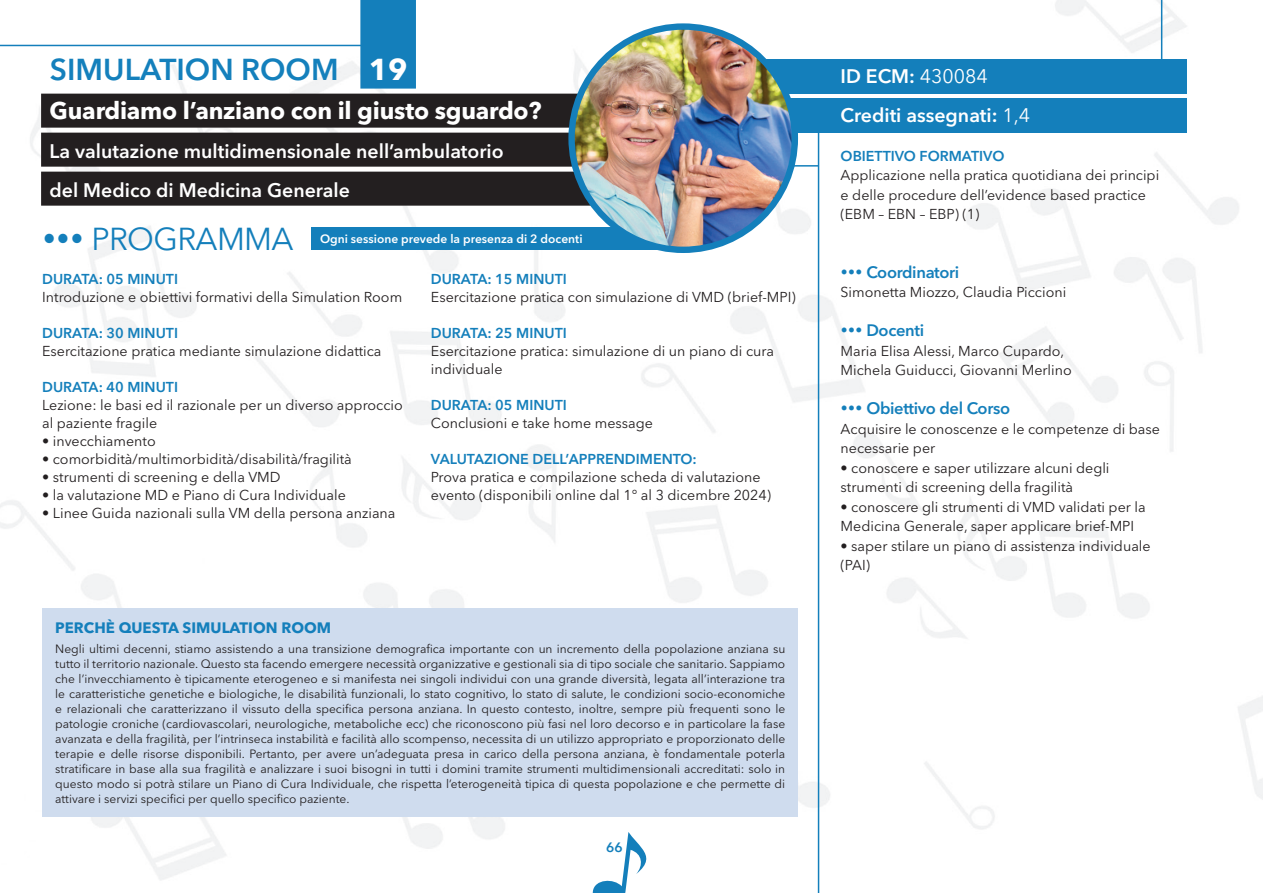
<style>
.page{position:relative;width:1263px;height:893px;background:#fff}
.page>*{position:absolute;margin:0;border:0;box-sizing:border-box;transform-origin:0 0}
.t1{font:31.5px "Avenir Next LT Pro";letter-spacing:-.02em;color:#147fbb}
.t2{font:600 30px "Avenir Next LT Pro";color:#1480bc}
.t3{font:700 24px "Avenir Next LT Pro";letter-spacing:-.01em;color:#fff}
.t4{font:600 19.5px/39px "Avenir Next LT Pro";color:#fff}
.t5{font:600 16.5px "Avenir Next LT Pro";letter-spacing:-.02em;color:#147fbb}
.t6{font:700 15px "Avenir Next LT Pro";color:#147fbb}
.t7{font:14.25px/19.5px "Avenir Next LT Pro";color:#231f20}
.t8{font:600 14.25px "Avenir Next LT Pro";color:#147fbb}
.t9{font:600 13.5px "Avenir Next LT Pro";color:#147fbb}
.t10{font:12px/15px "Avenir Next LT Pro";color:#231f20;text-align:justify}
.t11{font:600 12px "Avenir Next LT Pro";color:#fff}
.s1{font-weight:700;color:#fff}
.s2{font-weight:400}
</style>
<div class="page">
<img style="left:0;top:0;width:1263px;height:893px">
<svg style="left:591px;top:832px;width:58px;height:61px"></svg>
<div style="left:360px;top:0;width:56px;height:89px;background:#147fbb"></div>
<div style="left:41px;top:94px;width:647px;height:34px;background:#231f20"></div>
<div style="left:41px;top:133px;width:647px;height:34px;background:#231f20"></div>
<div style="left:41px;top:172px;width:647px;height:34px;background:#231f20"></div>
<div style="left:734px;top:60px;width:452px;height:34px;background:#147fbb"></div>
<div style="left:734px;top:99px;width:452px;height:34px;background:#147fbb"></div>
<hr style="left:726px;top:165px;width:92px;height:2px;background:#147fbb">
<hr style="left:1161px;top:0;width:1px;height:67px;background:#147fbb">
<hr style="left:0;top:45px;width:382px;height:1px;background:#147fbb">
<hr style="left:818px;top:133px;width:1px;height:760px;background:#147fbb">
<div style="left:43px;top:608px;width:755px;height:208px;background:#cfdcee"></div>
<div style="left:311px;top:228px;width:371px;height:22px;background:#147fbb"></div>
<img style="left:572px;top:27px;width:223px;height:223px;border-radius:112px">
<div style="left:568px;top:23px;width:230px;height:230px;border:6px solid #147fbb;border-radius:50%"></div>
<h2 class="t2" style="left:50px;top:51px;width:359px">SIMULATION ROOM <span class="s1">19</span></h2>
<h3 class="t3" style="left:50px;top:96px;width:493px">Guardiamo l’anziano con il giusto sguardo?</h3>
<h3 class="t4" style="left:50px;top:132px;width:455px">La valutazione multidimensionale nell’ambulatorio del Medico di Medicina Generale</h3>
<h1 class="t1" style="left:42px;top:220px;width:253px">••• PROGRAMMA</h1>
<p class="t8" style="left:42px;top:271px;width:137px">DURATA: 05 MINUTI</p>
<p class="t7" style="left:42px;top:288px;width:362px">Introduzione e obiettivi formativi della Simulation Room</p>
<p class="t8" style="left:42px;top:325px;width:137px">DURATA: 30 MINUTI</p>
<p class="t7" style="left:42px;top:342px;width:341px">Esercitazione pratica mediante simulazione didattica</p>
<p class="t8" style="left:42px;top:379px;width:137px">DURATA: 40 MINUTI</p>
<p class="t7" style="left:42px;top:396px;width:362px;line-height:18px">Lezione: le basi ed il razionale per un diverso approccio al paziente fragile</p>
<p class="t7" style="left:42px;top:432px;width:115px">• invecchiamento</p>
<p class="t7" style="left:42px;top:450px;width:311px">• comorbidità/multimorbidità/disabilità/fragilità</p>
<p class="t7" style="left:42px;top:468px;width:240px">• strumenti di screening e della VMD</p>
<p class="t7" style="left:42px;top:486px;width:305px">• la valutazione MD e Piano di Cura Individuale</p>
<p class="t7" style="left:42px;top:504px;width:355px">• Linee Guida nazionali sulla VM della persona anziana</p>
<p class="t11" style="left:320px;top:232px;width:264px">Ogni sessione prevede la presenza di 2 docenti</p>
<p class="t8" style="left:431px;top:270px;width:137px">DURATA: 15 MINUTI</p>
<p class="t7" style="left:431px;top:287px;width:366px">Esercitazione pratica con simulazione di VMD (brief-MPI)</p>
<p class="t8" style="left:431px;top:324px;width:137px">DURATA: 25 MINUTI</p>
<p class="t7" style="left:431px;top:342px;width:345px;line-height:18px">Esercitazione pratica: simulazione di un piano di cura individuale</p>
<p class="t8" style="left:431px;top:396px;width:137px">DURATA: 05 MINUTI</p>
<p class="t7" style="left:431px;top:413px;width:224px">Conclusioni e take home message</p>
<p class="t8" style="left:431px;top:450px;width:267px">VALUTAZIONE DELL’APPRENDIMENTO:</p>
<p class="t7" style="left:431px;top:468px;width:342px;line-height:18px">Prova pratica e compilazione scheda di valutazione evento (disponibili online dal 1° al 3 dicembre 2024)</p>
<p class="t6" style="left:55px;top:619px;width:277px">PERCHÈ QUESTA SIMULATION ROOM</p>
<p class="t10" style="left:55px;top:641px;width:731px">Negli ultimi decenni, stiamo assistendo a una transizione demografica importante con un incremento della popolazione anziana su tutto il territorio nazionale. Questo sta facendo emergere necessità organizzative e gestionali sia di tipo sociale che sanitario. Sappiamo che l’invecchiamento è tipicamente eterogeneo e si manifesta nei singoli individui con una grande diversità, legata all’interazione tra le caratteristiche genetiche e biologiche, le disabilità funzionali, lo stato cognitivo, lo stato di salute, le condizioni socio-economiche e relazionali che caratterizzano il vissuto della specifica persona anziana. In questo contesto, inoltre, sempre più frequenti sono le patologie croniche (cardiovascolari, neurologiche, metaboliche ecc) che riconoscono più fasi nel loro decorso e in particolare la fase avanzata e della fragilità, per l’intrinseca instabilità e facilità allo scompenso, necessita di un utilizzo appropriato e proporzionato delle terapie e delle risorse disponibili. Pertanto, per avere un’adeguata presa in carico della persona anziana, è fondamentale poterla stratificare in base alla sua fragilità e analizzare i suoi bisogni in tutti i domini tramite strumenti multidimensionali accreditati: solo in questo modo si potrà stilare un Piano di Cura Individuale, che rispetta l’eterogeneità tipica di questa popolazione e che permette di attivare i servizi specifici per quello specifico paziente.</p>
<p class="t9" style="left:606px;top:839px;width:18px">66</p>
<h3 class="t4" style="left:840px;top:56px;width:191px">ID ECM: <span class="s2">430084<br></span>Crediti assegnati: <span class="s2">1,4</span></h3>
<p class="t8" style="left:840px;top:147px;width:165px">OBIETTIVO FORMATIVO</p>
<p class="t7" style="left:840px;top:165px;width:320px">Applicazione nella pratica quotidiana dei principi e delle procedure dell’evidence based practice (EBM – EBN – EBP) (1)</p>
<h3 class="t5" style="left:840px;top:262px;width:120px">••• Coordinatori</h3>
<p class="t7" style="left:840px;top:283px;width:227px">Simonetta Miozzo, Claudia Piccioni</p>
<h3 class="t5" style="left:840px;top:320px;width:85px">••• Docenti</h3>
<p class="t7" style="left:840px;top:341px;width:233px">Maria Elisa Alessi, Marco Cupardo,<br>Michela Guiducci, Giovanni Merlino</p>
<h3 class="t5" style="left:840px;top:398px;width:171px">••• Obiettivo del Corso</h3>
<p class="t7" style="left:840px;top:419px;width:321px">Acquisire le conoscenze e le competenze di base necessarie per</p>
<p class="t7" style="left:840px;top:458px;width:270px">• conoscere e saper utilizzare alcuni degli strumenti di screening della fragilità</p>
<p class="t7" style="left:840px;top:497px;width:307px">• conoscere gli strumenti di VMD validati per la<br>Medicina Generale, saper applicare brief-MPI</p>
<p class="t7" style="left:840px;top:536px;width:312px">• saper stilare un piano di assistenza individuale (PAI)</p>
</div>
